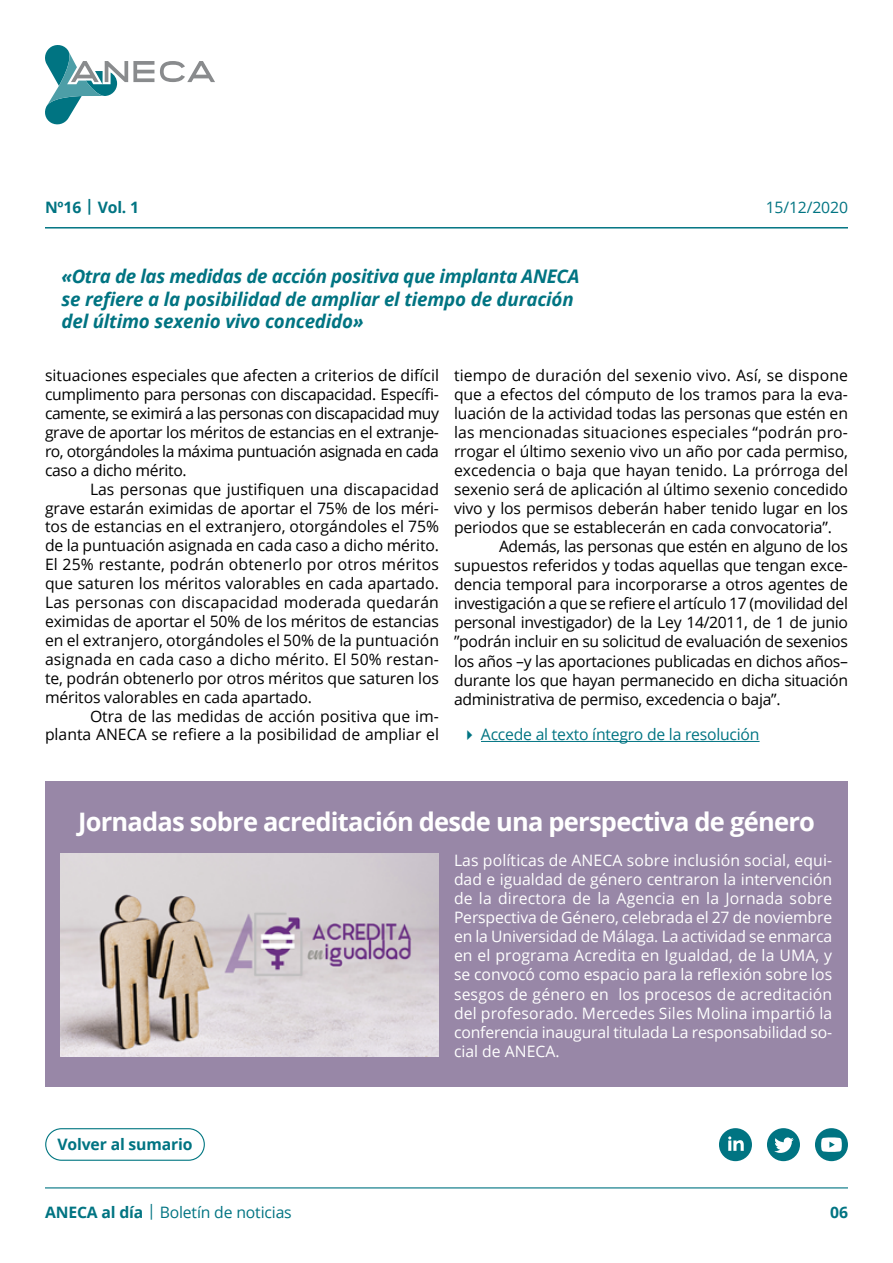
<style>
.page{position:relative;width:893px;height:1263px;background:#fff}
.page>*{position:absolute;margin:0;border:0;box-sizing:border-box;transform-origin:0 0}
.t1{font:700 25.5px "Open Sans";letter-spacing:-.03em;color:#fff}
.t2{font:italic 700 18.75px/22.5px "Open Sans";letter-spacing:-.01em;color:#007482}
.t3{font:15.75px/18.9px "Open Sans";letter-spacing:-.01em;color:#000;text-align:justify}
.t4{font:15.75px/19px "Open Sans";letter-spacing:-.01em;color:#fff;text-align:justify}
.t5{font:15.75px "Open Sans";letter-spacing:-.015em;color:#007482}
.t6{font:700 15.75px "Open Sans";letter-spacing:-.01em;color:#007482}
.s1{font-weight:700}
</style>
<div class="page">
<svg style="left:160px;top:61px;width:55px;height:21px"></svg>
<svg style="left:45px;top:45px;width:109px;height:80px"></svg>
<hr style="left:45px;top:1187px;width:803px;height:1px;background:#007482">
<svg style="left:767px;top:1128px;width:33px;height:33px"></svg>
<svg style="left:719px;top:1128px;width:33px;height:33px"></svg>
<svg style="left:815px;top:1128px;width:33px;height:33px"></svg>
<div style="left:45px;top:1128px;width:160px;height:33px;border:1px solid #007681;border-radius:16px"></div>
<hr style="left:45px;top:227px;width:803px;height:1px;background:#007482">
<hr style="left:481px;top:741px;width:278px;height:1px;background:#007482">
<div style="left:45px;top:782px;width:802px;height:305px;background:#9887a7"></div>
<img style="left:60px;top:854px;width:379px;height:203px">
<p class="t6" style="left:45px;top:196px;width:96px">Nº16 | Vol. 1</p>
<p class="t5" style="left:766px;top:196px;width:84px">15/12/2020</p>
<p class="t2" style="left:62px;top:265px;width:519px">«Otra de las medidas de acción positiva que implanta ANECA se refiere a la posibilidad de ampliar el tiempo de duración del último sexenio vivo concedido»</p>
<p class="t3" style="left:45px;top:366px;width:396px">situaciones especiales que afecten a criterios de difícil cumplimento para personas con discapacidad. Específi&shy;camente, se eximirá a las personas con discapacidad muy grave de aportar los méritos de estancias en el extranje&shy;ro, otorgándoles la máxima puntuación asignada en cada caso a dicho mérito.</p>
<p class="t3" style="left:45px;top:479px;width:396px;text-indent:45px">Las personas que justifiquen una discapacidad grave estarán eximidas de aportar el 75% de los méri&shy;tos de estancias en el extranjero, otorgándoles el 75% de la puntuación asignada en cada caso a dicho mérito.<br>El 25% restante, podrán obtenerlo por otros méritos que saturen los méritos valorables en cada apartado.<br>Las personas con discapacidad moderada quedarán eximidas de aportar el 50% de los méritos de estancias en el extranjero, otorgándoles el 50% de la puntuación asignada en cada caso a dicho mérito. El 50% restan&shy;te, podrán obtenerlo por otros méritos que saturen los méritos valorables en cada apartado.</p>
<p class="t3" style="left:45px;top:706px;width:395px;text-align:right">Otra de las medidas de acción positiva que im&shy;planta ANECA se refiere a la posibilidad de ampliar el</p>
<p class="t3" style="left:454px;top:366px;width:396px">tiempo de duración del sexenio vivo. Así, se dispone que a efectos del cómputo de los tramos para la eva&shy;luación de la actividad todas las personas que estén en las mencionadas situaciones especiales “podrán pro&shy;rrogar el último sexenio vivo un año por cada permiso, excedencia o baja que hayan tenido. La prórroga del sexenio será de aplicación al último sexenio concedido vivo y los permisos deberán haber tenido lugar en los periodos que se establecerán en cada convocatoria”.</p>
<p class="t3" style="left:454px;top:536px;width:396px;text-indent:45px">Además, las personas que estén en alguno de los supuestos referidos y todas aquellas que tengan exce&shy;dencia temporal para incorporarse a otros agentes de investigación a que se refiere el artículo 17 (movilidad del personal investigador) de la Ley 14/2011, de 1 de junio ”podrán incluir en su solicitud de evaluación de sexenios los años –y las aportaciones publicadas en dichos años– durante los que hayan permanecido en dicha situación administrativa de permiso, excedencia o baja”.</p>
<p class="t5" style="left:481px;top:724px;width:280px">Accede al texto íntegro de la resolución</p>
<h1 class="t1" style="left:78px;top:804px;width:738px">Jornadas sobre acreditación desde una perspectiva de género</h1>
<p class="t4" style="left:454px;top:850px;width:380px">Las políticas de ANECA sobre inclusión social, equi&shy;dad e igualdad de género centraron la intervención de la directora de la Agencia en la Jornada sobre Perspectiva de Género, celebrada el 27 de noviembre en la Universidad de Málaga. La actividad se enmarca en el programa Acredita en Igualdad, de la UMA, y se convocó como espacio para la reflexión sobre los sesgos de género en los procesos de acreditación del profesorado. Mercedes Siles Molina impartió la conferencia inaugural titulada La responsabilidad so&shy;cial de ANECA.</p>
<p class="t6" style="left:57px;top:1133px;width:137px">Volver al sumario</p>
<p class="t5" style="left:45px;top:1201px;width:248px"><span class="s1">ANECA al día</span> | Boletín de noticias</p>
<p class="t6" style="left:830px;top:1201px;width:19px">06</p>
</div>
